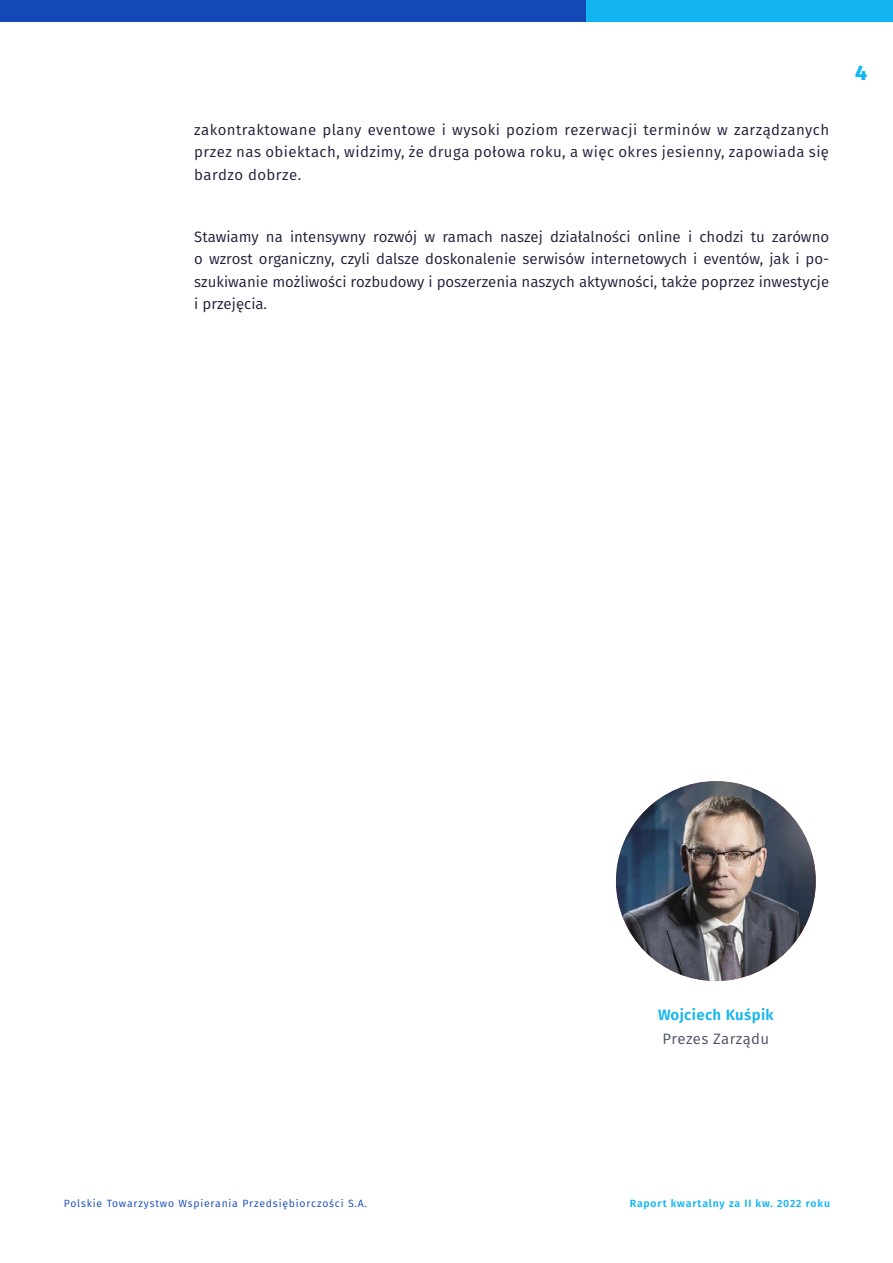
<style>
.page{position:relative;width:893px;height:1263px;background:#fff}
.page>*{position:absolute;margin:0;border:0;box-sizing:border-box;transform-origin:0 0}
.t1{font:800 21px "Fira Sans";color:#13b6f1}
.t2{font:15px/22.5px "Fira Sans";letter-spacing:.01em;color:#1e1e3a;text-align:justify}
.t3{font:600 15px "Fira Sans";letter-spacing:.025em;color:#13b6f1}
.t4{font:15px "Fira Sans";letter-spacing:.025em;color:#4d5268}
.t5{font:10.5px "Fira Sans";letter-spacing:.075em;color:#1348b6}
.t6{font:600 10.5px "Fira Sans";letter-spacing:.075em;color:#13b6f1}
</style>
<div class="page">
<div style="left:0;top:0;width:586px;height:21px;background:#1348b6"></div>
<div style="left:586px;top:0;width:307px;height:21px;background:#13b5f1"></div>
<img style="left:616px;top:781px;width:200px;height:200px;border-radius:100px">
<p class="t2" style="left:194px;top:119px;width:636px">zakontraktowane plany eventowe i wysoki poziom rezerwacji terminów w zarządzanych przez nas obiektach, widzimy, że druga połowa roku, a więc okres jesienny, zapowiada się bardzo dobrze.</p>
<p class="t2" style="left:194px;top:226px;width:636px">Stawiamy na intensywny rozwój w ramach naszej działalności online i chodzi tu zarówno o wzrost organiczny, czyli dalsze doskonalenie serwisów internetowych i eventów, jak i po&shy;szukiwanie możliwości rozbudowy i poszerzenia naszych aktywności, także poprzez inwestycje i przejęcia.</p>
<h1 class="t1" style="left:855px;top:58px;width:14px">4</h1>
<p class="t3" style="left:658px;top:1004px;width:117px">Wojciech Kuśpik</p>
<p class="t4" style="left:662px;top:1028px;width:108px">Prezes Zarządu</p>
<p class="t5" style="left:64px;top:1196px;width:305px">Polskie Towarzystwo Wspierania Przedsiębiorczości S.A.</p>
<p class="t6" style="left:630px;top:1196px;width:202px">Raport kwartalny za II kw. 2022 roku</p>
</div>
